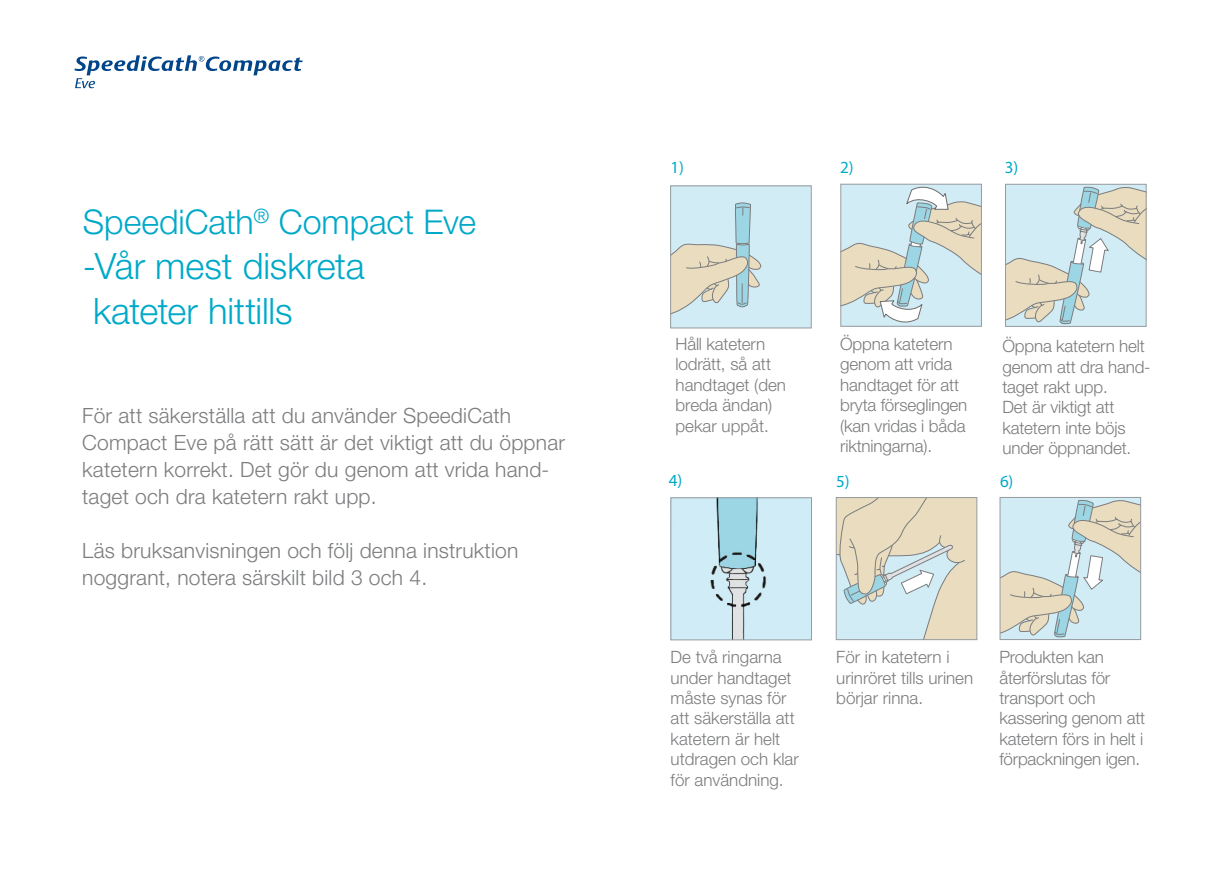
<style>
.page{position:relative;width:1225px;height:874px;background:#fff}
.page>*{position:absolute;margin:0;border:0;box-sizing:border-box;transform-origin:0 0}
.t1{font:300 36.4px/45px "Helvetica Neue LT Pro";letter-spacing:-.005em;color:#00a9c8}
.t2{font:300 34px "Helvetica Neue LT Pro";letter-spacing:-.005em;color:#00a9c8}
.t3{font:300 21px/27px "Helvetica Neue LT Pro";letter-spacing:.01em;color:#7b7c7e}
.t4{font:300 17px/20.4px "Helvetica Neue LT Pro";letter-spacing:-.01em;color:#7b7c7e}
.t5{font:17px "Myriad Pro";color:#00a9c8}
</style>
<div class="page">
<svg style="left:74px;top:55px;width:229px;height:33px"></svg>
<svg style="left:1001px;top:499px;width:138px;height:138px;background:#d2e0dd"></svg>
<div style="left:999px;top:497px;width:142px;height:142px;border:1px solid #969b9f"></div>
<div style="left:670px;top:186px;width:141px;height:142px;background:#d2ecf5"></div>
<svg style="left:672px;top:202px;width:90px;height:112px"></svg>
<div style="left:670px;top:185px;width:141px;height:143px;border:1px solid #969b9f"></div>
<svg style="left:842px;top:186px;width:137px;height:138px;background:#d3dfdc"></svg>
<div style="left:840px;top:184px;width:141px;height:142px;border:1px solid #969b9f"></div>
<svg style="left:838px;top:499px;width:137px;height:138px;background:#dbdccd"></svg>
<div style="left:836px;top:497px;width:141px;height:142px;border:1px solid #969b9f"></div>
<svg style="left:1007px;top:186px;width:137px;height:138px;background:#d1dfdd"></svg>
<div style="left:1005px;top:184px;width:141px;height:142px;border:1px solid #969b9f"></div>
<img style="left:672px;top:499px;width:137px;height:138px">
<div style="left:670px;top:497px;width:141px;height:142px;border:1px solid #969b9f"></div>
<h2 class="t2" style="left:83px;top:201px;width:394px">SpeediCath<sup>®</sup> Compact Eve</h2>
<h1 class="t1" style="left:83px;top:243px;width:283px">-Vår mest diskreta kateter hittills</h1>
<p class="t3" style="left:82px;top:401px;width:484px">För att säkerställa att du använder SpeediCath Compact Eve på rätt sätt är det viktigt att du öppnar katetern korrekt. Det gör du genom att vrida hand&shy;taget och dra katetern rakt upp.</p>
<p class="t3" style="left:82px;top:536px;width:437px">Läs bruksanvisningen och följ denna instruktion noggrant, notera särskilt bild 3 och 4.</p>
<p class="t5" style="left:670px;top:157px;width:15px">1)</p>
<p class="t5" style="left:840px;top:157px;width:15px">2)</p>
<p class="t5" style="left:1004px;top:157px;width:15px">3)</p>
<p class="t4" style="left:675px;top:333px;width:112px">Håll katetern lodrätt, så att handtaget (den breda ändan) pekar uppåt.</p>
<p class="t4" style="left:840px;top:333px;width:129px">Öppna katetern genom att vrida handtaget för att bryta förseglingen (kan vridas i båda riktningarna).</p>
<p class="t4" style="left:1002px;top:335px;width:150px">Öppna katetern helt genom att dra hand&shy;taget rakt upp.<br>Det är viktigt att katetern inte böjs under öppnandet.</p>
<p class="t5" style="left:669px;top:470px;width:15px">4)</p>
<p class="t5" style="left:836px;top:470px;width:15px">5)</p>
<p class="t5" style="left:1000px;top:470px;width:15px">6)</p>
<p class="t4" style="left:670px;top:646px;width:130px">De två ringarna under handtaget måste synas för att säkerställa att katetern är helt utdragen och klar för användning.</p>
<p class="t4" style="left:836px;top:646px;width:138px">För in katetern i urinröret tills urinen börjar rinna.</p>
<p class="t4" style="left:999px;top:646px;width:147px">Produkten kan återförslutas för transport och kassering genom att katetern förs in helt i förpackningen igen.</p>
</div>
